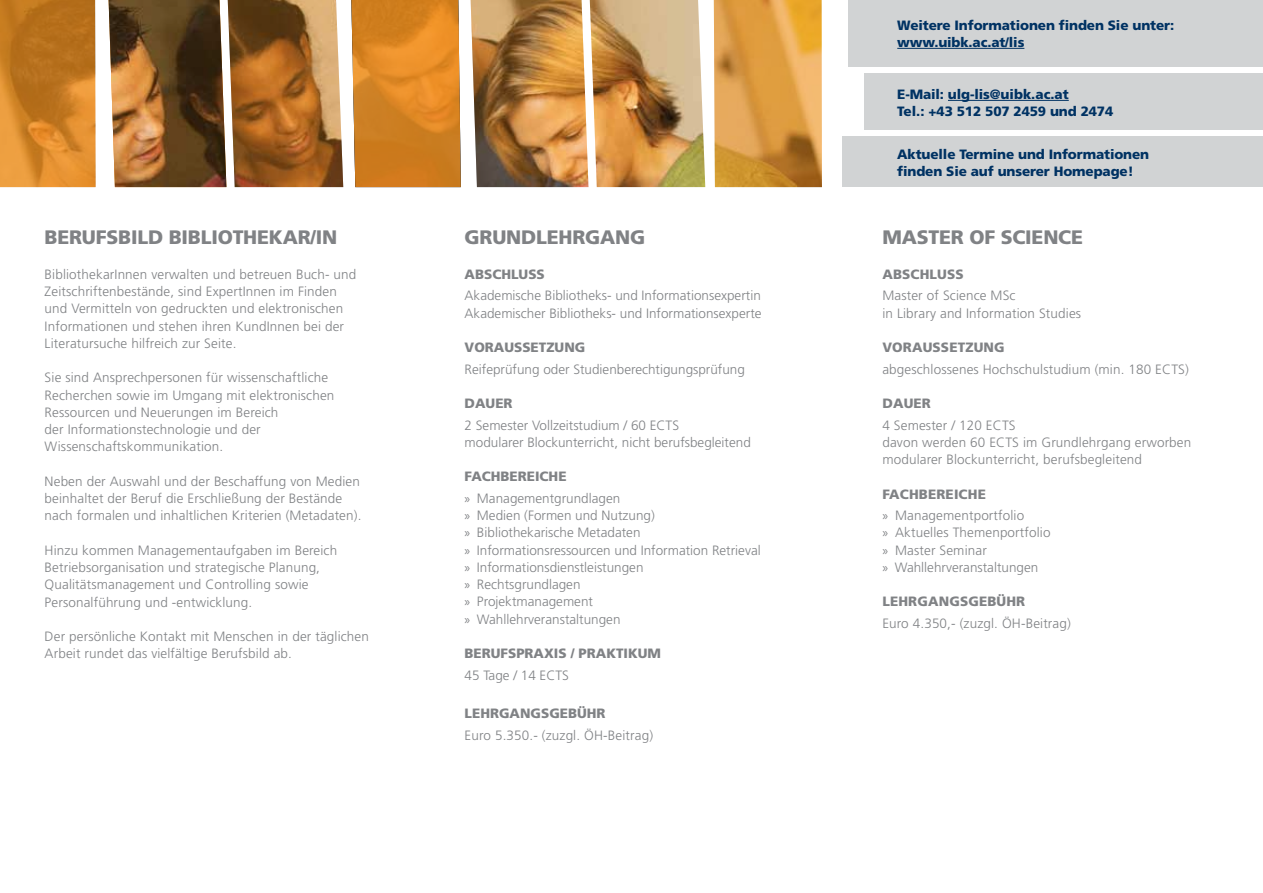
<style>
.page{position:relative;width:1263px;height:893px;background:#fff}
.page>*{position:absolute;margin:0;border:0;box-sizing:border-box;transform-origin:0 0}
.t1{font:900 19.5px "Frutiger";letter-spacing:-.01em;color:#808285}
.t2{font:300 13.5px/17.2px "Frutiger";letter-spacing:.01em;color:#808285}
.t3{font:900 13.5px/17.2px "Frutiger";letter-spacing:-.01em;color:#003263}
.t4{font:900 13.5px "Frutiger";color:#808285}
.s1{font-weight:900}
.s2{font-family:"Myriad Pro";font-weight:400}
</style>
<div class="page">
<div style="left:848px;top:0;width:415px;height:67px;background:#d1d3d4"></div>
<div style="left:864px;top:73px;width:399px;height:57px;background:#d1d3d4"></div>
<div style="left:842px;top:136px;width:421px;height:51px;background:#d1d3d4"></div>
<hr style="left:948px;top:100px;width:121px;height:1px;background:#003263">
<img style="left:108px;top:0;width:597px;height:187px">
<svg style="left:713px;top:0;width:109px;height:187px;background:#da9c45"></svg>
<svg style="left:0;top:0;width:95px;height:187px;background:#cb7f26"></svg>
<hr style="left:897px;top:48px;width:127px;height:1px;background:#003263">
<h1 class="t1" style="left:45px;top:226px;width:294px">BERUFSBILD BIBLIOTHEKAR/IN</h1>
<p class="t2" style="left:45px;top:265px;width:313px">BibliothekarInnen verwalten und betreuen Buch- und Zeitschriftenbestände, sind ExpertInnen im Finden und Vermitteln von gedruckten und elektronischen Informationen und stehen ihren KundInnen bei der Literatursuche hilfreich zur Seite.</p>
<p class="t2" style="left:45px;top:369px;width:291px">Sie sind Ansprechpersonen für wissenschaftliche Recherchen sowie im Umgang mit elektronischen Ressourcen und Neuerungen im Bereich<br>der Informationstechnologie und der Wissenschaftskommunikation.</p>
<p class="t2" style="left:45px;top:472px;width:318px">Neben der Auswahl und der Beschaffung von Medien beinhaltet der Beruf die Erschließung der Bestände nach formalen und inhaltlichen Kriterien (Metadaten).</p>
<p class="t2" style="left:45px;top:541px;width:294px">Hinzu kommen Managementaufgaben im Bereich Betriebsorganisation und strategische Planung, Qualitätsmanagement und Controlling sowie Personalführung und -entwicklung.</p>
<p class="t2" style="left:45px;top:628px;width:326px">Der persönliche Kontakt mit Menschen in der täglichen<br>Arbeit rundet das vielfältige Berufsbild ab.</p>
<h1 class="t1" style="left:465px;top:226px;width:86px">GRUNDLEHRGANG</h1>
<p class="t4" style="left:465px;top:266px;width:64px">ABSCHLUSS</p>
<p class="t2" style="left:465px;top:287px;width:299px">Akademische Bibliotheks- und Informationsexpertin<br>Akademischer Bibliotheks- und Informationsexperte</p>
<p class="t4" style="left:465px;top:339px;width:122px">VORAUSSETZUNG</p>
<p class="t2" style="left:465px;top:360px;width:282px">Reifeprüfung oder Studienberechtigungsprüfung</p>
<p class="t4" style="left:465px;top:395px;width:50px">DAUER</p>
<p class="t2" style="left:465px;top:416px;width:288px">2 Semester Vollzeitstudium / 60 ECTS<br>modularer Blockunterricht, nicht berufsbegleitend</p>
<p class="t2" style="left:465px;top:466px;width:157px;line-height:21.5px"><span class="s1">FACHBEREICHE<br></span><span class="s2">»</span> Managementgrundlagen</p>
<p class="t2" style="left:465px;top:507px;width:298px"><span class="s2">»</span> Medien (Formen und Nutzung)<br><span class="s2">»</span> Bibliothekarische Metadaten<br><span class="s2">»</span> Informationsressourcen und Information Retrieval <span class="s2">»</span> Informationsdienstleistungen<br><span class="s2">»</span> Rechtsgrundlagen<br><span class="s2">»</span> Projektmanagement<br><span class="s2">»</span> Wahllehrveranstaltungen</p>
<p class="t4" style="left:465px;top:645px;width:124px">BERUFSPRAXIS / PRAKTIK</p>
<p class="t4" style="left:638px;top:645px;width:25px">UM</p>
<p class="t2" style="left:465px;top:666px;width:106px">45 Tage / 14 ECTS</p>
<p class="t4" style="left:465px;top:705px;width:143px">LEHRGANGSGEBÜHR</p>
<p class="t2" style="left:465px;top:727px;width:190px">Euro 5.350.- (zuzgl. ÖH-Beitrag)</p>
<p class="t3" style="left:897px;top:16px;width:278px">WEITERE INFORMATIONEN FINDEN SIE UNTER:<br>WWW.UIBK.AC.AT/LIS</p>
<p class="t3" style="left:897px;top:85px;width:218px">E-MAIL: ULG-LIS@UIBK.AC.AT<br>TEL.: +43 512 507 2459 UND 2474</p>
<p class="t3" style="left:897px;top:145px;width:253px">AKTUELLE TERMINE UND INFORMATIONEN<br>FINDEN SIE AUF UNSERER HOMEPAGE!</p>
<h1 class="t1" style="left:882px;top:226px;width:202px">MASTER OF SCIENCE</h1>
<p class="t4" style="left:882px;top:266px;width:65px">ABSCHLUSS</p>
<p class="t2" style="left:882px;top:287px;width:200px">Master of Science MSc<br>in Library and Information Studies</p>
<p class="t4" style="left:882px;top:339px;width:124px">VORAUSSETZUNG</p>
<p class="t2" style="left:882px;top:360px;width:308px">abgeschlossenes Hochschulstudium (min. 180 ECTS)</p>
<p class="t4" style="left:882px;top:395px;width:50px">DAUER</p>
<p class="t2" style="left:882px;top:416px;width:310px">4 Semester / 120 ECTS<br>davon werden 60 ECTS im Grundlehrgang erworben modularer Blockunterricht, berufsbegleitend</p>
<p class="t2" style="left:882px;top:483px;width:143px;line-height:21.5px"><span class="s1">FACHBEREICHE<br></span><span class="s2">»</span> Managementportfolio</p>
<p class="t2" style="left:882px;top:524px;width:170px"><span class="s2">»</span> Aktuelles Themenportfolio <span class="s2">»</span> Master Seminar<br><span class="s2">»</span> Wahllehrveranstaltungen</p>
<p class="t4" style="left:882px;top:593px;width:144px">LEHRGANGSGEBÜHR</p>
<p class="t2" style="left:882px;top:614px;width:190px">Euro 4.350,- (zuzgl. ÖH-Beitrag)</p>
</div>
